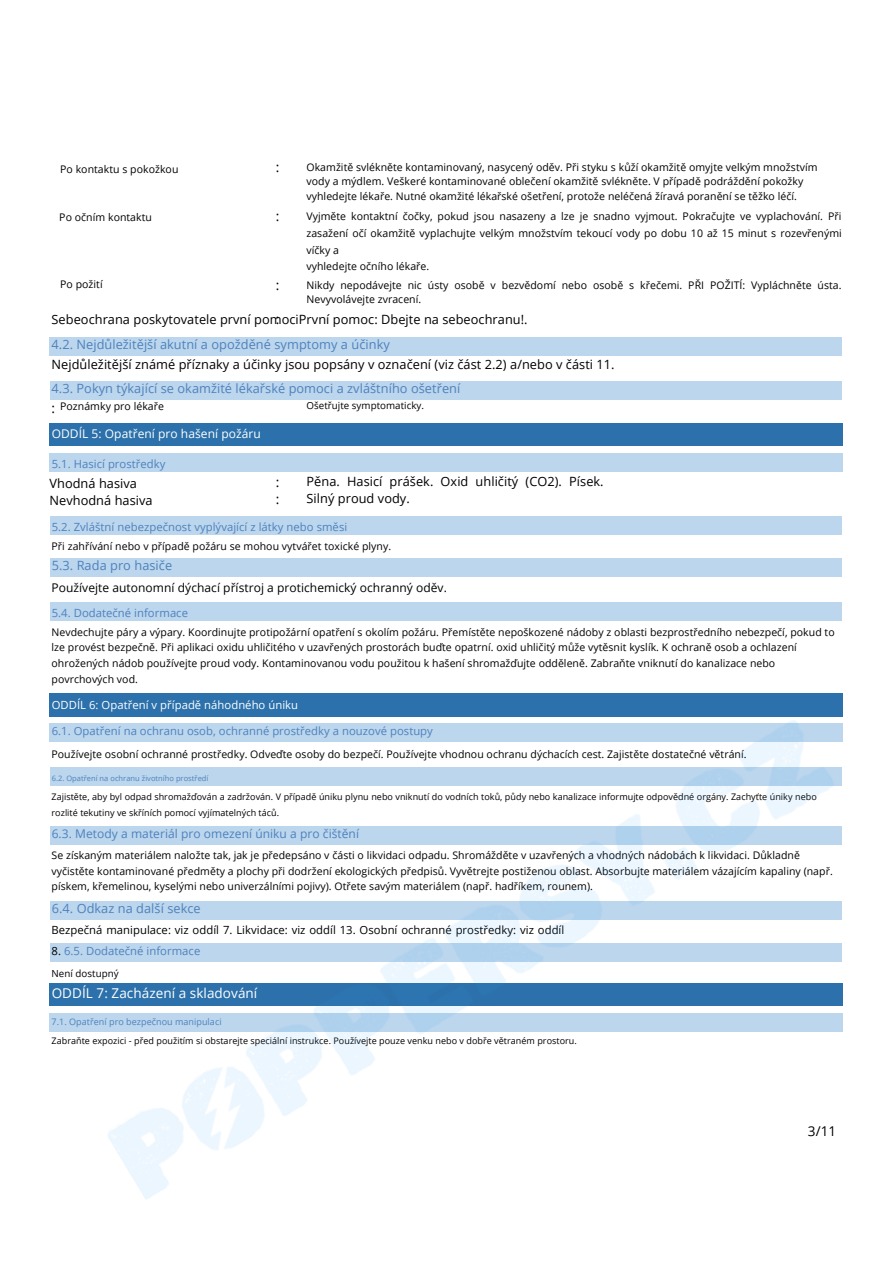
<style>
.page{position:relative;width:894px;height:1264px;background:#fff}
.page>*{position:absolute;margin:0;border:0;box-sizing:border-box;transform-origin:0 0}
.t1{font:13.5px "Open Sans";letter-spacing:.005em;color:#fff}
.t2{font:13.5px/17px "Open Sans";color:#000}
.t3{font:12.75px/17px "Open Sans";letter-spacing:.005em;color:#000}
.t4{font:12.75px "Open Sans";letter-spacing:.005em;color:#4f81bc}
.t5{font:12px "Open Sans";letter-spacing:.005em;color:#000}
.t6{font:12px "Open Sans";letter-spacing:.005em;color:#4f81bc}
.t7{font:12px "Open Sans";letter-spacing:.005em;color:#fff}
.t8{font:11.25px "Open Sans";letter-spacing:.005em;color:#4f81bc}
.t9{font:11.25px "Open Sans";letter-spacing:.005em;color:#000}
.t10{font:11.25px "Open Sans";letter-spacing:.005em;color:#fff}
.t11{font:10.5px/15.8px "Open Sans";letter-spacing:.005em;color:#000}
.t12{font:9.75px "Open Sans";letter-spacing:.005em;color:#000}
.t13{font:9px/15.8px "Open Sans";letter-spacing:.005em;color:#000}
.t14{font:9px "Open Sans";letter-spacing:.005em;color:#4f81bc}
.t15{font:7.5px "Open Sans";letter-spacing:.005em;color:#4f81bc}
.s1{color:#000}
</style>
<div class="page">
<div style="left:50px;top:337px;width:791px;height:18px;background:#bbd6ed"></div>
<div style="left:50px;top:381px;width:791px;height:18px;background:#bbd6ed"></div>
<div style="left:50px;top:423px;width:791px;height:23px;background:#2c71ab"></div>
<div style="left:50px;top:453px;width:791px;height:18px;background:#bbd6ed"></div>
<div style="left:50px;top:517px;width:791px;height:18px;background:#bbd6ed"></div>
<div style="left:50px;top:558px;width:791px;height:18px;background:#bbd6ed"></div>
<div style="left:50px;top:603px;width:791px;height:18px;background:#bbd6ed"></div>
<div style="left:50px;top:693px;width:791px;height:23px;background:#2c71ab"></div>
<div style="left:50px;top:723px;width:791px;height:18px;background:#bbd6ed"></div>
<div style="left:50px;top:767px;width:791px;height:18px;background:#bbd6ed"></div>
<div style="left:50px;top:826px;width:791px;height:18px;background:#bbd6ed"></div>
<div style="left:50px;top:901px;width:791px;height:18px;background:#bbd6ed"></div>
<div style="left:50px;top:943px;width:791px;height:18px;background:#bbd6ed"></div>
<div style="left:50px;top:983px;width:791px;height:22px;background:#2c71ab"></div>
<div style="left:50px;top:1013px;width:791px;height:18px;background:#bbd6ed"></div>
<img style="left:104px;top:720px;width:732px;height:479px">
<p class="t11" style="left:60px;top:161px;width:120px">Po kontaktu s pokožkou</p>
<p class="t11" style="left:59px;top:209px;width:94px">Po očním kontaktu</p>
<p class="t2" style="left:275px;top:158px;width:5px">:</p>
<p class="t2" style="left:275px;top:208px;width:5px">:</p>
<p class="t11" style="left:306px;top:160px;width:512px;line-height:14px">Okamžitě svlékněte kontaminovaný, nasycený oděv. Při styku s kůží okamžitě omyjte velkým množstvím vody a mýdlem. Veškeré kontaminované oblečení okamžitě svlékněte. V případě podráždění pokožky vyhledejte lékaře. Nutné okamžité lékařské ošetření, protože neléčená žíravá poranění se těžko léčí.</p>
<p class="t11" style="left:306px;top:208px;width:537px;line-height:16.6px">Vyjměte kontaktní čočky, pokud jsou nasazeny a lze je snadno vyjmout. Pokračujte ve vyplachování. Při zasažení očí okamžitě vyplachujte velkým množstvím tekoucí vody po dobu 10 až 15 minut s rozevřenými víčky a<br>vyhledejte očního lékaře.</p>
<p class="t11" style="left:306px;top:278px;width:536px;line-height:14px">Nikdy nepodávejte nic ústy osobě v bezvědomí nebo osobě s křečemi. PŘI POŽITÍ: Vypláchněte ústa.<br>Nevyvolávejte zvracení.</p>
<p class="t11" style="left:60px;top:276px;width:44px">Po požití</p>
<p class="t2" style="left:275px;top:277px;width:5px">:</p>
<p class="t2" style="left:275px;top:310px;width:5px">:</p>
<p class="t3" style="left:52px;top:311px;width:477px">Sebeochrana poskytovatele první pomociPrvní pomoc: Dbejte na sebeochranu!.</p>
<p class="t4" style="left:52px;top:335px;width:340px">4.2. Nejdůležitější akutní a opožděné symptomy a účinky</p>
<p class="t3" style="left:52px;top:356px;width:564px">Nejdůležitější známé příznaky a účinky jsou popsány v označení (viz část 2.2) a/nebo v části 11.</p>
<p class="t4" style="left:52px;top:379px;width:410px">4.3. Pokyn týkající se okamžité lékařské pomoci a zvláštního ošetření</p>
<p class="t2" style="left:52px;top:399px;width:5px">:</p>
<p class="t11" style="left:60px;top:398px;width:105px">Poznámky pro lékaře</p>
<p class="t12" style="left:306px;top:399px;width:119px">Ošetřujte symptomaticky.</p>
<p class="t7" style="left:52px;top:425px;width:210px">ODDÍL 5: Opatření pro hašení požáru</p>
<p class="t8" style="left:52px;top:456px;width:115px">5.1. Hasicí prostředky</p>
<p class="t3" style="left:49px;top:475px;width:105px">Vhodná hasiva<br>Nevhodná hasiva</p>
<p class="t2" style="left:275px;top:473px;width:5px">: :</p>
<p class="t3" style="left:306px;top:473px;width:298px">Pěna. Hasicí prášek. Oxid uhličitý (CO2). Písek.<br>Silný proud vody.</p>
<p class="t8" style="left:52px;top:518px;width:297px">5.2. Zvláštní nebezpečnost vyplývající z látky nebo směsi</p>
<p class="t11" style="left:52px;top:538px;width:341px">Při zahřívání nebo v případě požáru se mohou vytvářet toxické plyny.</p>
<p class="t4" style="left:52px;top:557px;width:122px">5.3. Rada pro hasiče</p>
<p class="t5" style="left:52px;top:579px;width:396px">Používejte autonomní dýchací přístroj a protichemický ochranný oděv.</p>
<p class="t8" style="left:52px;top:604px;width:138px">5.4. Dodatečné informace</p>
<p class="t11" style="left:52px;top:623px;width:784px">Nevdechujte páry a výpary. Koordinujte protipožární opatření s okolím požáru. Přemístěte nepoškozené nádoby z oblasti bezprostředního nebezpečí, pokud to lze provést bezpečně. Při aplikaci oxidu uhličitého v uzavřených prostorách buďte opatrní. oxid uhličitý může vytěsnit kyslík. K ochraně osob a ochlazení ohrožených nádob používejte proud vody. Kontaminovanou vodu použitou k hašení shromažďujte odděleně. Zabraňte vniknutí do kanalizace nebo povrchových vod.</p>
<p class="t10" style="left:52px;top:696px;width:248px">ODDÍL 6: Opatření v případě náhodného úniku</p>
<p class="t8" style="left:52px;top:722px;width:382px">6.1. Opatření na ochranu osob, ochranné prostředky a nouzové postupy</p>
<p class="t11" style="left:52px;top:746px;width:696px">Používejte osobní ochranné prostředky. Odveďte osoby do bezpečí. Používejte vhodnou ochranu dýchacích cest. Zajistěte dostatečné větrání.</p>
<p class="t15" style="left:52px;top:772px;width:158px">6.2. Opatření na ochranu životního prostředí</p>
<p class="t13" style="left:52px;top:788px;width:766px">Zajistěte, aby byl odpad shromažďován a zadržován. V případě úniku plynu nebo vniknutí do vodních toků, půdy nebo kanalizace informujte odpovědné orgány. Zachyťte úniky nebo rozlité tekutiny ve skříních pomocí vyjímatelných táců.</p>
<p class="t6" style="left:52px;top:825px;width:309px">6.3. Metody a materiál pro omezení úniku a pro čištění</p>
<p class="t11" style="left:52px;top:847px;width:782px">Se získaným materiálem naložte tak, jak je předepsáno v části o likvidaci odpadu. Shromážděte v uzavřených a vhodných nádobách k likvidaci. Důkladně vyčistěte kontaminované předměty a plochy při dodržení ekologických předpisů. Vyvětrejte postiženou oblast. Absorbujte materiálem vázajícím kapaliny (např. pískem, křemelinou, kyselými nebo univerzálními pojivy). Otřete savým materiálem (např. hadříkem, rounem).</p>
<p class="t4" style="left:52px;top:899px;width:150px">6.4. Odkaz na další sekce</p>
<p class="t9" style="left:52px;top:921px;width:514px">Bezpečná manipulace: viz oddíl 7. Likvidace: viz oddíl 13. Osobní ochranné prostředky: viz oddíl</p>
<p class="t8" style="left:52px;top:943px;width:150px"><span class="s1">8.</span> 6.5. Dodatečné informace</p>
<p class="t12" style="left:52px;top:966px;width:69px">Není dostupný</p>
<p class="t1" style="left:52px;top:983px;width:207px">ODDÍL 7: Zacházení a skladování</p>
<p class="t14" style="left:52px;top:1015px;width:171px">7.1. Opatření pro bezpečnou manipulaci</p>
<p class="t13" style="left:52px;top:1033px;width:526px">Zabraňte expozici - před použitím si obstarejte speciální instrukce. Používejte pouze venku nebo v dobře větraném prostoru.</p>
<p class="t2" style="left:807px;top:1122px;width:30px">3/11</p>
</div>
